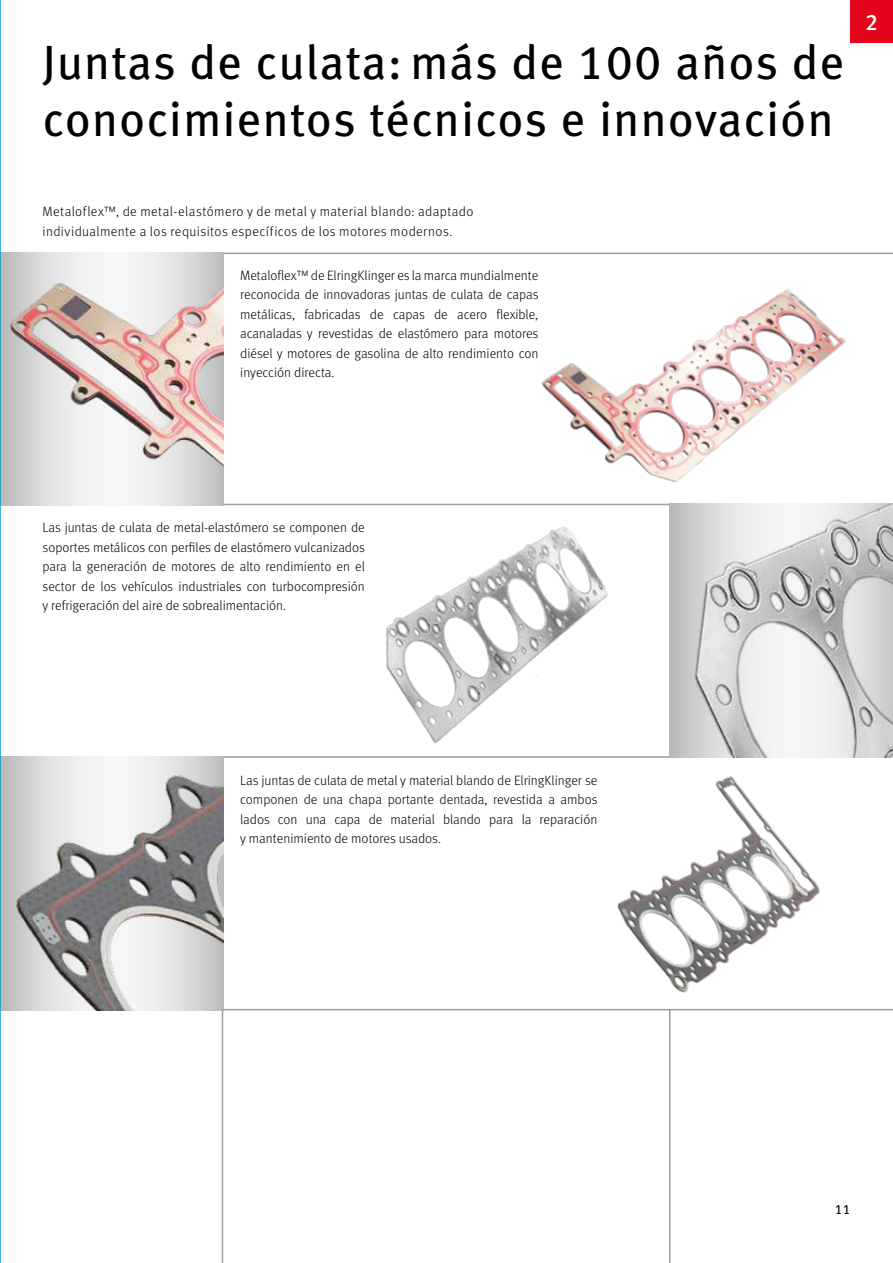
<style>
.page{position:relative;width:893px;height:1263px;background:#fff}
.page>*{position:absolute;margin:0;border:0;box-sizing:border-box;transform-origin:0 0}
.t1{font:48px/57.6px "Meta Pro";letter-spacing:.02em;color:#000}
.t2{font:500 22.5px "Meta Pro";color:#fff}
.t3{font:300 13.5px/19.5px "Meta Pro";color:#000;text-align:justify}
.t4{font:300 13.5px/19.5px "Meta Pro";letter-spacing:.03em;color:#000}
.t5{font:13.5px "Meta Pro";color:#000}
</style>
<div class="page">
<hr style="left:221px;top:253px;width:672px;height:1px;background:#9d9d9c">
<img style="left:386px;top:526px;width:222px;height:217px">
<img style="left:617px;top:776px;width:203px;height:217px">
<img style="left:1px;top:756px;width:222px;height:254px">
<img style="left:1px;top:253px;width:222px;height:252px">
<img style="left:670px;top:504px;width:223px;height:254px">
<img style="left:541px;top:289px;width:305px;height:194px">
<div style="left:850px;top:0;width:43px;height:43px;background:#e3051b"></div>
<hr style="left:223px;top:504px;width:447px;height:1px;background:#9d9d9c">
<hr style="left:223px;top:756px;width:447px;height:2px;background:#9d9d9c">
<hr style="left:223px;top:1009px;width:670px;height:1px;background:#9d9d9c">
<hr style="left:669px;top:1010px;width:1px;height:253px;background:#9d9d9c">
<hr style="left:222px;top:1010px;width:1px;height:253px;background:#9d9d9c">
<hr style="left:0;top:0;width:1px;height:1263px;background:#009fe3">
<h1 class="t1" style="left:43px;top:30px;width:803px">Juntas de culata: más de 100 años de conocimientos técnicos e innovación</h1>
<h2 class="t2" style="left:865px;top:5px;width:14px">2</h2>
<p class="t4" style="left:43px;top:201px;width:433px">Metaloflex™, de metal-elastómero y de metal y material blando: adaptado individualmente a los requisitos específicos de los motores modernos.</p>
<p class="t3" style="left:240px;top:265px;width:300px">Metaloflex™ de ElringKlinger es la marca mundialmente reconocida de innovadoras juntas de culata de capas metálicas, fabricadas de capas de acero flexible, acanaladas y revestidas de elastómero para motores diésel y motores de gasolina de alto rendimiento con inyección directa.</p>
<p class="t3" style="left:43px;top:517px;width:324px">Las juntas de culata de metal-elastómero se componen de soportes metálicos con perfiles de elastómero vulcanizados para la generación de motores de alto rendimiento en el sector de los vehículos industriales con turbocompresión y refrigeración del aire de sobrealimentación.</p>
<p class="t3" style="left:240px;top:770px;width:359px">Las juntas de culata de metal y material blando de ElringKlinger se componen de una chapa portante dentada, revestida a ambos lados con una capa de material blando para la reparación y mantenimiento de motores usados.</p>
<p class="t5" style="left:835px;top:1198px;width:17px">11</p>
</div>
